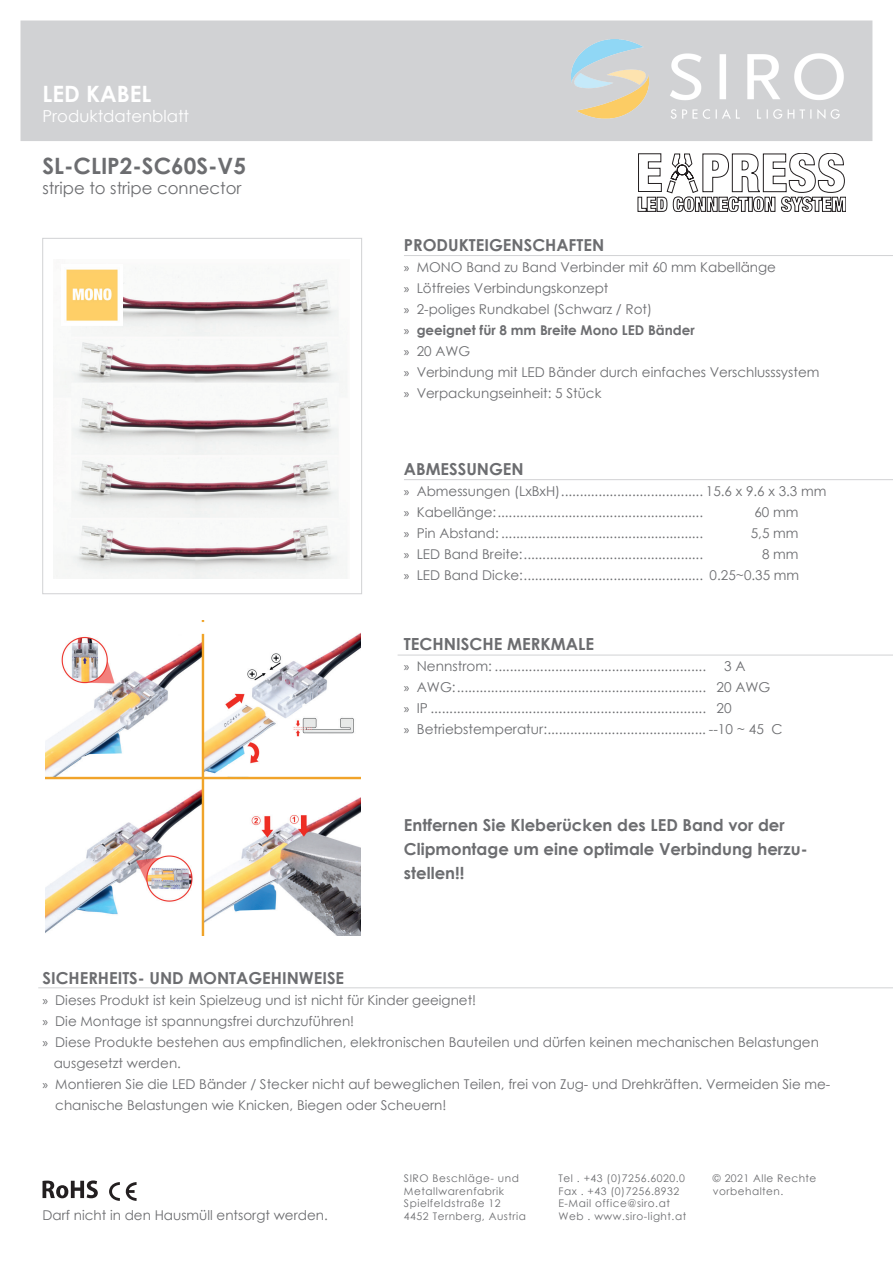
<style>
.page{position:relative;width:893px;height:1263px;background:#fff}
.page>*{position:absolute;margin:0;border:0;box-sizing:border-box;transform-origin:0 0}
.t1{font:700 22.5px "Century Gothic";color:#6c6d70}
.t2{font:700 22.5px "Century Gothic";color:#fff}
.t3{font:700 16.65px "Century Gothic";color:#6c6d70}
.t4{font:700 16.5px/24px "Century Gothic";color:#6c6d70}
.t5{font:16.5px "Century Gothic";color:#6c6d70}
.t6{font:16.5px "Century Gothic";color:#fff}
.t7{font:13.65px/21.1px "Century Gothic";color:#6c6d70}
.t8{font:13.5px/21px "Century Gothic";color:#6c6d70}
.t9{font:10.5px/12.6px "Century Gothic";letter-spacing:.05em;color:#6c6d70}
.s1{font-family:"Myriad Pro"}
.s2{font-weight:700}
.s3{font-family:"Myriad Pro";font-size:13.5px}
</style>
<div class="page">
<div style="left:21px;top:21px;width:851px;height:120px;background:#d1d2d4"></div>
<img style="left:571px;top:40px;width:272px;height:78px">
<svg style="left:43px;top:1180px;width:55px;height:18px"></svg>
<svg style="left:109px;top:1182px;width:27px;height:19px"></svg>
<div style="left:43px;top:238px;width:319px;height:356px;border:1px solid #d1d2d4"></div>
<img style="left:56px;top:268px;width:291px;height:310px">
<img style="left:62px;top:268px;width:60px;height:57px">
<hr style="left:404px;top:255px;width:489px;height:1px;background:#d1d2d4">
<hr style="left:398px;top:655px;width:495px;height:1px;background:#d1d2d4">
<hr style="left:38px;top:987px;width:855px;height:1px;background:#d1d2d4">
<hr style="left:404px;top:479px;width:489px;height:1px;background:#d1d2d4">
<img style="left:46px;top:621px;width:315px;height:315px">
<svg style="left:638px;top:153px;width:208px;height:59px"></svg>
<h1 class="t2" style="left:43px;top:77px;width:110px">LED KABEL</h1>
<p class="t6" style="left:43px;top:105px;width:148px">Produktdatenblatt</p>
<h1 class="t1" style="left:43px;top:149px;width:205px">SL-CLIP2-SC60S-V5</h1>
<p class="t5" style="left:43px;top:177px;width:200px">stripe to stripe connector</p>
<p class="t4" style="left:404px;top:232px;width:202px">PRODUKTEIGENSCHAFTEN</p>
<p class="t8" style="left:404px;top:256px;width:417px"><span class="s1">»</span> MONO Band zu Band Verbinder mit 60 mm Kabellänge<br><span class="s1">»</span> Lötfreies Verbindungskonzept<br><span class="s1">»</span> 2-poliges Rundkabel (Schwarz / Rot)<br><span class="s1">»</span> <span class="s2">geeignet für 8 mm Breite Mono LED Bänder<br></span><span class="s1">»</span> 20 AWG<br><span class="s1">»</span> Verbindung mit LED Bänder durch einfaches Verschlusssystem <span class="s1">»</span> Verpackungseinheit: 5 Stück</p>
<p class="t4" style="left:404px;top:457px;width:121px">ABMESSUNGEN</p>
<p class="t8" style="left:404px;top:481px;width:424px"><span class="s1">»</span> Abmessungen (LxBxH)...................................... 15.6 x 9.6 x 3.3 mm <span class="s1">»</span> Kabellänge:.......................................................</p>
<p class="t8" style="left:754px;top:502px;width:46px">60 mm</p>
<p class="t8" style="left:404px;top:523px;width:301px"><span class="s1">»</span> Pin Abstand: ......................................................</p>
<p class="t8" style="left:751px;top:523px;width:49px">5,5 mm</p>
<p class="t8" style="left:404px;top:544px;width:301px"><span class="s1">»</span> LED Band Breite:................................................</p>
<p class="t8" style="left:404px;top:544px;width:397px;text-align:right">8 mm<br><span class="s1">»</span> LED Band Dicke:................................................ 0.25~0.35 mm</p>
<p class="t3" style="left:404px;top:631px;width:192px">TECHNISCHE MERKMALE</p>
<p class="t7" style="left:404px;top:655px;width:304px"><span class="s3">»</span> Nennstrom: ........................................................</p>
<p class="t7" style="left:404px;top:655px;width:380px;text-indent:320px">3 A<br><span class="s3">»</span> AWG:.................................................................. 20 AWG<br><span class="s3">»</span> IP ......................................................................... 20<br><span class="s3">»</span> Betriebstemperatur:.......................................... --10 ~ 45 C</p>
<p class="t4" style="left:404px;top:812px;width:405px">Entfernen Sie Kleberücken des LED Band vor der<br>Clipmontage um eine optimale Verbindung herzu&shy;stellen!!</p>
<p class="t4" style="left:43px;top:966px;width:303px">SICHERHEITS- UND MONTAGEHINWEISE</p>
<p class="t8" style="left:43px;top:990px;width:435px"><span class="s1">»</span> Dieses Produkt ist kein Spielzeug und ist nicht für Kinder geeignet!</p>
<p class="t8" style="left:43px;top:1011px;width:313px"><span class="s1">»</span> Die Montage ist spannungsfrei durchzuführen!</p>
<p class="t8" style="left:43px;top:1032px;width:778px"><span class="s1">»</span> Diese Produkte bestehen aus empfindlichen, elektronischen Bauteilen und dürfen keinen mechanischen Belastungen</p>
<p class="t8" style="left:54px;top:1053px;width:129px">ausgesetzt werden.</p>
<p class="t8" style="left:43px;top:1074px;width:789px"><span class="s1">»</span> Montieren Sie die LED Bänder / Stecker nicht auf beweglichen Teilen, frei von Zug- und Drehkräften. Vermeiden Sie me-</p>
<p class="t8" style="left:55px;top:1095px;width:393px">chanische Belastungen wie Knicken, Biegen oder Scheuern!</p>
<p class="t8" style="left:43px;top:1205px;width:287px">Darf nicht in den Hausmüll entsorgt werden.</p>
<p class="t9" style="left:404px;top:1172px;width:124px">SIRO Beschläge- und<br>Metallwarenfabrik<br>Spielfeldstraße 12<br>4452 Ternberg, Austria</p>
<p class="t9" style="left:558px;top:1172px;width:129px">Tel . +43 (0)7256.6020.0<br>Fax . +43 (0)7256.8932<br>E-Mail office@siro.at<br>Web . www.siro-light.at</p>
<p class="t9" style="left:713px;top:1172px;width:105px">© 2021 Alle Rechte vorbehalten.</p>
</div>
